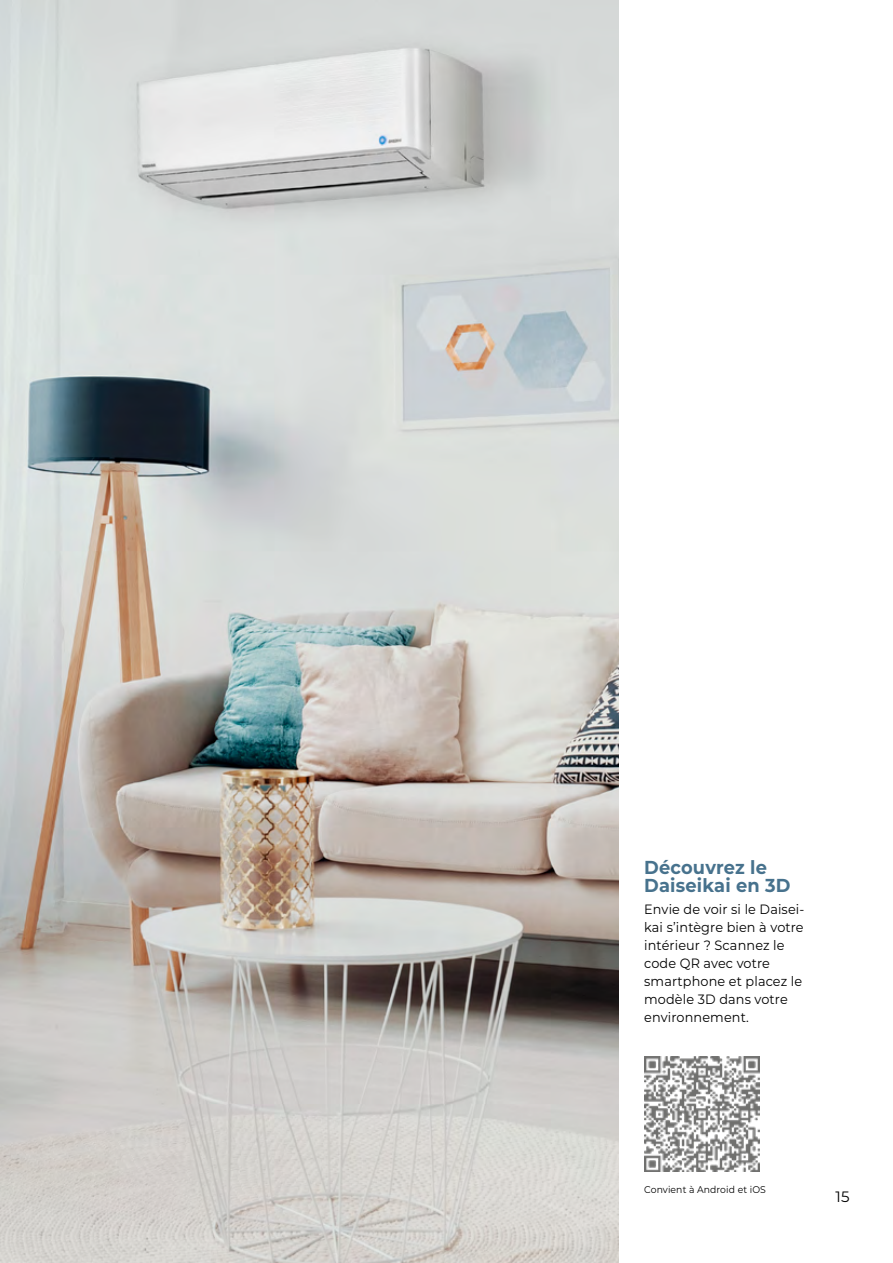
<style>
.page{position:relative;width:893px;height:1263px;background:#fff}
.page>*{position:absolute;margin:0;border:0;box-sizing:border-box;transform-origin:0 0}
.t1{font:700 18.75px/18px "Montserrat";letter-spacing:.01em;color:#47728d;scale:.95 1}
.t2{font:15px "Montserrat";color:#000}
.t3{font:13.5px/18px "Montserrat";letter-spacing:.01em;color:#000;scale:.95 1}
.t4{font:9.75px "Montserrat";letter-spacing:.01em;color:#000;scale:.95 1}
</style>
<div class="page">
<img style="left:0;top:0;width:619px;height:1263px">
<img style="left:644px;top:1056px;width:116px;height:116px">
<h1 class="t1" style="left:644px;top:857px;width:156px">Découvrez le<br>Daiseikai en 3D</h1>
<p class="t3" style="left:644px;top:900px;width:170px">Envie de voir si le Daisei&shy;kai s’intègre bien à votre intérieur ? Scannez le code QR avec votre smartphone et placez le modèle 3D dans votre environnement.</p>
<p class="t4" style="left:644px;top:1183px;width:130px">Convient à Android et iOS</p>
<p class="t2" style="left:836px;top:1187px;width:16px">15</p>
</div>
